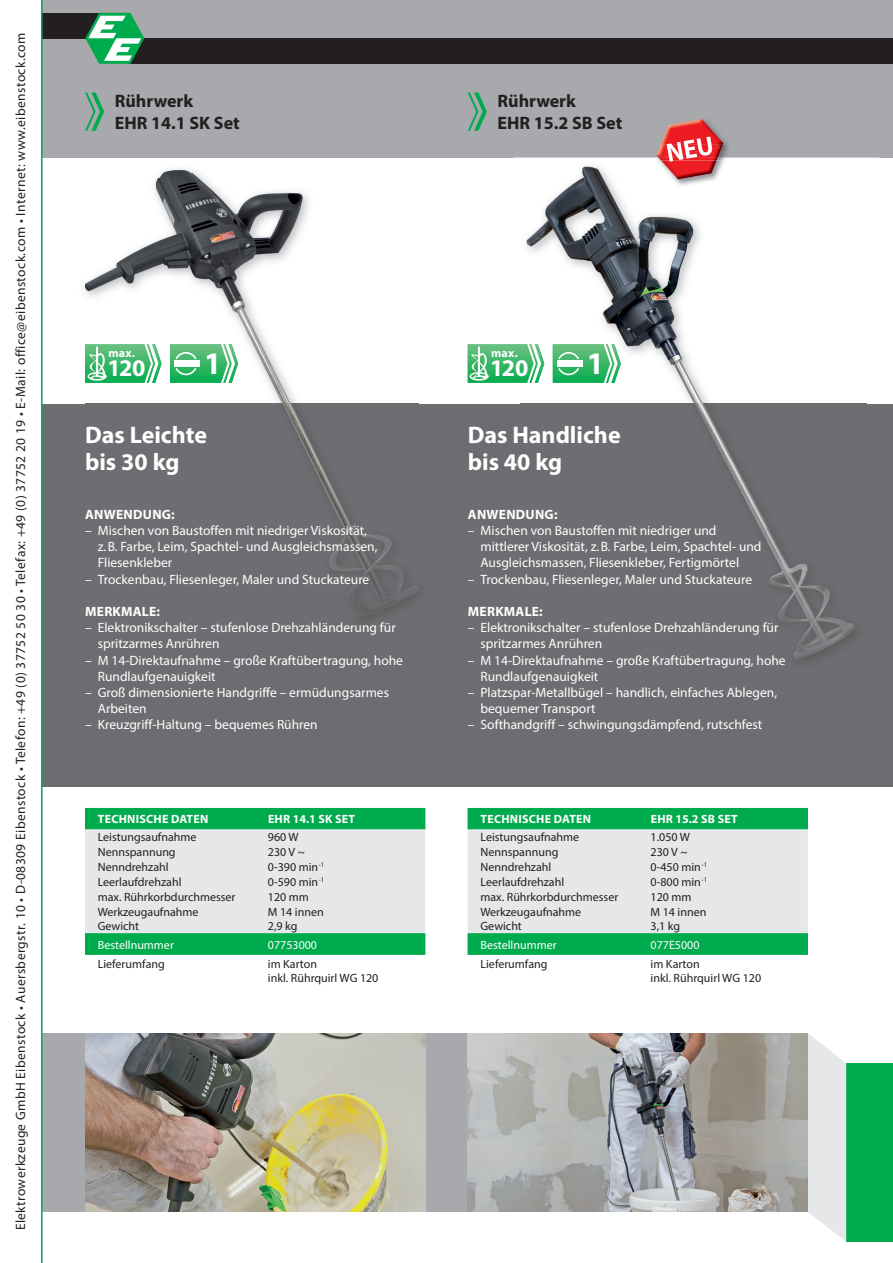
<style>
.page{position:relative;width:893px;height:1263px;background:#fff}
.page>*{position:absolute;margin:0;border:0;box-sizing:border-box;transform-origin:0 0}
.t1{font:700 31.5px "Myriad Pro";color:#fff}
.t2{font:700 24px/27px "Myriad Pro";color:#fff}
.t3{font:700 18px/21.6px "Myriad Pro";color:#231f20}
.t4{font:13.5px/16.2px "Myriad Pro";color:#fff}
.t5{font:13.5px "Myriad Pro";letter-spacing:.03em;color:#231f20}
.t6{font:700 13.5px "Myriad Pro";letter-spacing:.02em;color:#fff}
.t7{font:12px/14.4px "Myriad Pro";color:#231f20}
.t8{font:700 12px "Myriad Pro";letter-spacing:.02em;color:#fff}
.t9{font:12px "Myriad Pro";color:#fff}
</style>
<div class="page">
<div style="left:0;top:0;width:893px;height:157px;background:#a8a9ad"></div>
<div style="left:0;top:404px;width:893px;height:383px;background:#6c6d70"></div>
<div style="left:128px;top:38px;width:765px;height:26px;background:#231f20"></div>
<div style="left:0;top:13px;width:102px;height:25px;background:#231f20"></div>
<div style="left:0;top:1033px;width:808px;height:179px;background:#a8a9ad"></div>
<div style="left:846px;top:1063px;width:47px;height:179px;background:#00ab4d"></div>
<svg style="left:808px;top:1034px;width:38px;height:207px;background:#e9eaec"></svg>
<img style="left:521px;top:163px;width:345px;height:498px">
<img style="left:85px;top:170px;width:334px;height:449px">
<img style="left:468px;top:1033px;width:340px;height:179px">
<img style="left:85px;top:1033px;width:340px;height:179px">
<svg style="left:85px;top:92px;width:19px;height:39px"></svg>
<svg style="left:468px;top:92px;width:19px;height:39px"></svg>
<svg style="left:85px;top:338px;width:77px;height:51px"></svg>
<svg style="left:468px;top:338px;width:76px;height:51px"></svg>
<img style="left:87px;top:347px;width:19px;height:34px">
<img style="left:470px;top:347px;width:19px;height:34px">
<svg style="left:170px;top:338px;width:68px;height:51px"></svg>
<svg style="left:553px;top:338px;width:68px;height:51px"></svg>
<svg style="left:85px;top:13px;width:59px;height:51px"></svg>
<img style="left:655px;top:119px;width:76px;height:68px">
<img style="left:668px;top:119px;width:34px;height:1px">
<img style="left:713px;top:157px;width:5px;height:4px">
<img style="left:661px;top:161px;width:56px;height:18px">
<img style="left:661px;top:120px;width:62px;height:25px">
<img style="left:656px;top:145px;width:67px;height:12px">
<div style="left:0;top:0;width:43px;height:1263px;background:#fff"></div>
<svg style="left:85px;top:808px;width:340px;height:147px;background:#a2d5bb"></svg>
<svg style="left:468px;top:808px;width:340px;height:147px;background:#a2d5bb"></svg>
<svg style="left:658px;top:137px;width:55px;height:25px"></svg>
<p class="t5" style="left:12px;top:1230px;width:1199px;rotate:-90deg">Elektrowerkzeuge GmbH Eibenstock • Auersbergstr. 10 • D-08309 Eibenstock • Telefon: +49 (0) 37752 50 30 • Telefax: +49 (0) 37752 20 19 • E-Mail: office@eibenstock.com • Internet: www.eibenstock.com</p>
<h3 class="t3" style="left:115px;top:90px;width:126px">Rührwerk<br>EHR 14.1 SK Set</h3>
<h3 class="t3" style="left:497px;top:90px;width:126px">Rührwerk<br>EHR 15.2 SB Set</h3>
<p class="t8" style="left:108px;top:345px;width:28px">max.</p>
<p class="t8" style="left:491px;top:345px;width:28px">max.</p>
<h2 class="t2" style="left:107px;top:354px;width:40px">120</h2>
<h1 class="t1" style="left:204px;top:343px;width:19px">1</h1>
<h2 class="t2" style="left:490px;top:354px;width:40px">120</h2>
<h1 class="t1" style="left:587px;top:343px;width:19px">1</h1>
<h2 class="t2" style="left:85px;top:421px;width:124px">Das Leichte bis 30 kg</h2>
<p class="t6" style="left:85px;top:505px;width:91px">ANWENDUNG:</p>
<p class="t4" style="left:98px;top:522px;width:281px;text-indent:-13px">– Mischen von Baustoffen mit niedriger Viskosität, z.B. Farbe, Leim, Spachtel- und Ausgleichsmassen,<br>Fliesenkleber</p>
<p class="t4" style="left:85px;top:571px;width:286px">– Trockenbau, Fliesenleger, Maler und Stuckateure</p>
<p class="t6" style="left:85px;top:603px;width:76px">MERKMALE:</p>
<p class="t4" style="left:98px;top:619px;width:299px;text-indent:-13px">– Elektronikschalter – stufenlose Drehzahländerung für spritzarmes Anrühren</p>
<p class="t4" style="left:98px;top:652px;width:307px;text-indent:-13px">– M 14-Direktaufnahme – große Kraftübertragung, hohe<br>Rundlaufgenauigkeit</p>
<p class="t4" style="left:98px;top:684px;width:293px;text-indent:-13px">– Groß dimensionierte Handgriffe – ermüdungsarmes<br>Arbeiten</p>
<p class="t4" style="left:85px;top:717px;width:234px">– Kreuzgriff-Haltung – bequemes Rühren</p>
<p class="t8" style="left:98px;top:811px;width:112px">TECHNISCHE DATEN</p>
<p class="t8" style="left:268px;top:811px;width:89px">EHR 14.1 SK SET</p>
<p class="t7" style="left:98px;top:830px;width:100px">Leistungsaufnahme</p>
<p class="t7" style="left:268px;top:830px;width:32px">960 W</p>
<p class="t7" style="left:98px;top:845px;width:79px">Nennspannung</p>
<p class="t7" style="left:268px;top:845px;width:38px">230 V ~</p>
<p class="t7" style="left:98px;top:859px;width:72px">Nenndrehzahl</p>
<p class="t7" style="left:268px;top:859px;width:58px">0-390 min<sup>-1</sup></p>
<p class="t7" style="left:98px;top:874px;width:85px">Leerlaufdrehzahl</p>
<p class="t7" style="left:268px;top:874px;width:58px">0-590 min<sup>-1</sup></p>
<p class="t7" style="left:98px;top:889px;width:139px">max. Rührkorbdurchmesser</p>
<p class="t7" style="left:268px;top:889px;width:43px">120 mm</p>
<p class="t7" style="left:98px;top:904px;width:102px">Werkzeugaufnahme</p>
<p class="t7" style="left:268px;top:904px;width:57px">M 14 innen</p>
<p class="t7" style="left:98px;top:919px;width:43px">Gewicht</p>
<p class="t7" style="left:268px;top:919px;width:31px">2,9 kg</p>
<p class="t9" style="left:98px;top:937px;width:78px">Bestellnummer</p>
<p class="t9" style="left:268px;top:937px;width:51px">07753000</p>
<p class="t7" style="left:98px;top:956px;width:69px">Lieferumfang</p>
<p class="t7" style="left:268px;top:956px;width:112px">im Karton<br>inkl. Rührquirl WG 120</p>
<h2 class="t2" style="left:468px;top:421px;width:154px">Das Handliche bis 40 kg</h2>
<p class="t6" style="left:468px;top:505px;width:91px">ANWENDUNG:</p>
<p class="t4" style="left:480px;top:522px;width:283px;text-indent:-13px">– Mischen von Baustoffen mit niedriger und mittlerer Viskosität, z.B. Farbe, Leim, Spachtel- und<br>Ausgleichsmassen, Fliesenkleber, Fertigmörtel</p>
<p class="t4" style="left:468px;top:571px;width:286px">– Trockenbau, Fliesenleger, Maler und Stuckateure</p>
<p class="t6" style="left:468px;top:603px;width:76px">MERKMALE:</p>
<p class="t4" style="left:480px;top:619px;width:299px;text-indent:-13px">– Elektronikschalter – stufenlose Drehzahländerung für spritzarmes Anrühren</p>
<p class="t4" style="left:480px;top:652px;width:307px;text-indent:-13px">– M 14-Direktaufnahme – große Kraftübertragung, hohe<br>Rundlaufgenauigkeit</p>
<p class="t4" style="left:480px;top:684px;width:298px;text-indent:-13px">– Platzspar-Metallbügel – handlich, einfaches Ablegen, bequemer Transport</p>
<p class="t4" style="left:468px;top:717px;width:296px">– Softhandgriff – schwingungsdämpfend, rutschfest</p>
<p class="t8" style="left:481px;top:811px;width:112px">TECHNISCHE DATEN</p>
<p class="t8" style="left:651px;top:811px;width:89px">EHR 15.2 SB SET</p>
<p class="t7" style="left:480px;top:830px;width:100px">Leistungsaufnahme</p>
<p class="t7" style="left:651px;top:830px;width:41px">1.050 W</p>
<p class="t7" style="left:480px;top:845px;width:79px">Nennspannung</p>
<p class="t7" style="left:651px;top:845px;width:38px">230 V ~</p>
<p class="t7" style="left:480px;top:859px;width:72px">Nenndrehzahl</p>
<p class="t7" style="left:651px;top:859px;width:58px">0-450 min<sup>-1</sup></p>
<p class="t7" style="left:480px;top:874px;width:85px">Leerlaufdrehzahl</p>
<p class="t7" style="left:651px;top:874px;width:58px">0-800 min<sup>-1</sup></p>
<p class="t7" style="left:480px;top:889px;width:139px">max. Rührkorbdurchmesser</p>
<p class="t7" style="left:651px;top:889px;width:43px">120 mm</p>
<p class="t7" style="left:480px;top:904px;width:102px">Werkzeugaufnahme</p>
<p class="t7" style="left:651px;top:904px;width:57px">M 14 innen</p>
<p class="t7" style="left:480px;top:919px;width:43px">Gewicht</p>
<p class="t7" style="left:651px;top:919px;width:31px">3,1 kg</p>
<p class="t9" style="left:480px;top:937px;width:78px">Bestellnummer</p>
<p class="t9" style="left:651px;top:937px;width:50px">077E5000</p>
<p class="t7" style="left:480px;top:956px;width:69px">Lieferumfang</p>
<p class="t7" style="left:651px;top:956px;width:112px">im Karton<br>inkl. Rührquirl WG 120</p>
</div>
